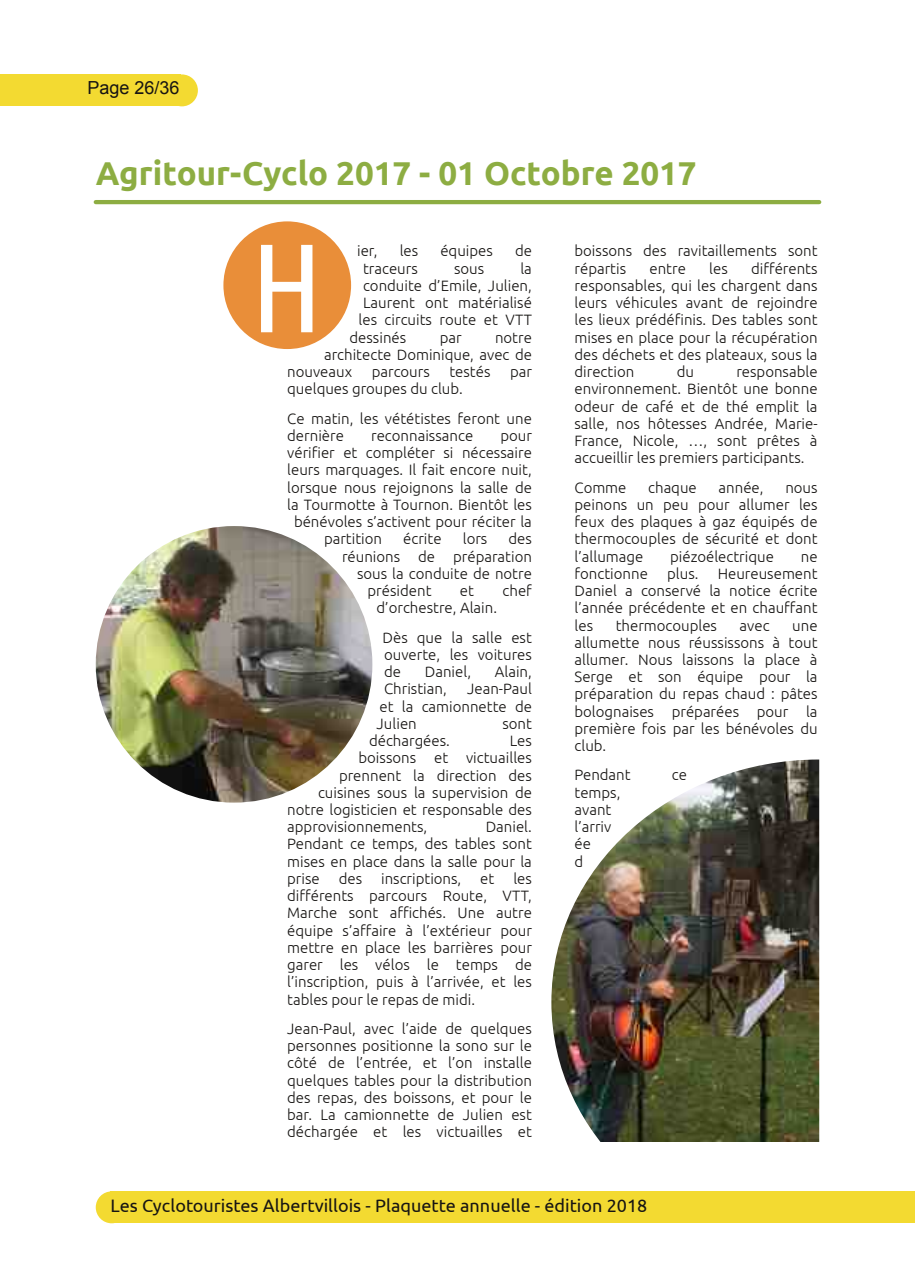
<style>
.page{position:relative;width:915px;height:1285px;background:#fff}
.page>*{position:absolute;margin:0;border:0;box-sizing:border-box;transform-origin:0 0}
.t1{font:126px "Ubuntu Condensed";color:#fff}
.t2{font:700 33px "Ubuntu";color:#8dad42}
.t3{font:18px "Ubuntu";color:#171513}
.t4{font:18px "Arial";color:#171513}
.t5{font:300 15px/17.2px "Ubuntu";color:#171513;text-align:justify}
</style>
<div class="page">
<div style="left:166px;top:74px;width:32px;height:32px;background:#f3da31;border-radius:50%"></div>
<div style="left:0;top:74px;width:181px;height:32px;background:#f3da31"></div>
<div style="left:96px;top:1191px;width:32px;height:31px;background:#f3da31;border-radius:50%"></div>
<div style="left:110px;top:1191px;width:804px;height:31px;background:#f3da31"></div>
<hr style="left:96px;top:200px;width:723px;height:4px;background:#8dad42">
<div style="left:223px;top:221px;width:128px;height:128px;background:#e98e39;border-radius:50%"></div>
<img style="left:96px;top:526px;width:276px;height:276px;border-radius:50%">
<img style="left:551px;top:759px;width:268px;height:381px">
<p class="t4" style="left:87px;top:78px;width:94px">Page 26/36</p>
<h2 class="t2" style="left:96px;top:154px;width:602px">Agritour-Cyclo 2017 - 01 Octobre 2017</h2>
<h1 class="t1" style="left:250px;top:215px;width:74px">H</h1>
<p class="t5" style="left:357px;top:242px;width:22px">ier,</p>
<p class="t5" style="left:399px;top:242px;width:20px">les</p>
<p class="t5" style="left:440px;top:242px;width:54px">équipes</p>
<p class="t5" style="left:515px;top:242px;width:18px">de</p>
<p class="t5" style="left:363px;top:259px;width:56px">traceurs</p>
<p class="t5" style="left:454px;top:259px;width:32px">sous</p>
<p class="t5" style="left:520px;top:259px;width:13px">la</p>
<p class="t5" style="left:363px;top:276px;width:170px">conduite d’Emile, Julien,</p>
<p class="t5" style="left:363px;top:294px;width:170px">Laurent ont matérialisé</p>
<p class="t5" style="left:358px;top:311px;width:175px">les circuits route et VTT</p>
<p class="t5" style="left:349px;top:328px;width:58px">dessinés</p>
<p class="t5" style="left:439px;top:328px;width:23px">par</p>
<p class="t5" style="left:495px;top:328px;width:38px">notre</p>
<p class="t5" style="left:324px;top:345px;width:209px">architecte Dominique, avec de</p>
<p class="t5" style="left:287px;top:363px;width:66px">nouveaux</p>
<p class="t5" style="left:371px;top:363px;width:60px">parcours</p>
<p class="t5" style="left:449px;top:363px;width:43px">testés</p>
<p class="t5" style="left:510px;top:363px;width:23px">par</p>
<p class="t5" style="left:287px;top:374px;width:246px;line-height:29.2px">quelques groupes du club.<br>Ce matin, les vététistes feront une</p>
<p class="t5" style="left:287px;top:426px;width:58px">dernière</p>
<p class="t5" style="left:371px;top:426px;width:103px">reconnaissance</p>
<p class="t5" style="left:500px;top:426px;width:33px">pour</p>
<p class="t5" style="left:287px;top:444px;width:246px">vérifier et compléter si nécessaire</p>
<p class="t5" style="left:287px;top:461px;width:246px">leurs marquages. Il fait encore nuit,</p>
<p class="t5" style="left:287px;top:478px;width:246px">lorsque nous rejoignons la salle de</p>
<p class="t5" style="left:287px;top:495px;width:246px">la Tourmotte à Tournon. Bientôt les</p>
<p class="t5" style="left:294px;top:512px;width:239px">bénévoles s’activent pour réciter la</p>
<p class="t5" style="left:324px;top:530px;width:60px">partition</p>
<p class="t5" style="left:403px;top:530px;width:40px">écrite</p>
<p class="t5" style="left:462px;top:530px;width:26px">lors</p>
<p class="t5" style="left:508px;top:530px;width:25px">des</p>
<p class="t5" style="left:342px;top:547px;width:191px">réunions de préparation</p>
<p class="t5" style="left:357px;top:564px;width:176px">sous la conduite de notre</p>
<p class="t5" style="left:367px;top:581px;width:65px">président</p>
<p class="t5" style="left:460px;top:581px;width:16px">et</p>
<p class="t5" style="left:502px;top:581px;width:31px">chef</p>
<p class="t5" style="left:382px;top:593px;width:151px;line-height:29.2px;text-indent:-6px">d’orchestre, Alain.<br>Dès que la salle est</p>
<p class="t5" style="left:384px;top:645px;width:149px">ouverte, les voitures de</p>
<p class="t5" style="left:424px;top:662px;width:48px">Daniel,</p>
<p class="t5" style="left:494px;top:662px;width:38px">Alain,</p>
<p class="t5" style="left:384px;top:680px;width:64px">Christian,</p>
<p class="t5" style="left:376px;top:680px;width:157px;text-indent:90px">Jean-Paul et la camionnette de Julien</p>
<p class="t5" style="left:502px;top:714px;width:31px">sont</p>
<p class="t5" style="left:369px;top:731px;width:82px">déchargées.</p>
<p class="t5" style="left:509px;top:731px;width:24px">Les</p>
<p class="t5" style="left:358px;top:749px;width:175px">boissons et victuailles</p>
<p class="t5" style="left:339px;top:766px;width:194px">prennent la direction des</p>
<p class="t5" style="left:318px;top:783px;width:215px">cuisines sous la supervision de</p>
<p class="t5" style="left:287px;top:800px;width:246px">notre logisticien et responsable des</p>
<p class="t5" style="left:287px;top:817px;width:141px">approvisionnements,</p>
<p class="t5" style="left:287px;top:817px;width:246px;text-indent:198px">Daniel.<br>Pendant ce temps, des tables sont mises en place dans la salle pour la prise</p>
<p class="t5" style="left:287px;top:869px;width:246px;text-indent:226px">les différents parcours Route, VTT, Marche sont affichés. Une autre équipe s’affaire à l’extérieur pour mettre en place les barrières pour garer les vélos le temps de l’inscription, puis à l’arrivée, et les tables pour le repas de midi.</p>
<p class="t5" style="left:287px;top:1019px;width:246px">Jean-Paul, avec l’aide de quelques personnes positionne la sono sur le côté de l’entrée, et l’on installe quelques tables pour la distribution des repas, des boissons, et pour le bar. La camionnette de Julien est déchargée et les victuailles et</p>
<p class="t5" style="left:338px;top:869px;width:25px">des</p>
<p class="t5" style="left:381px;top:869px;width:82px">inscriptions,</p>
<p class="t5" style="left:480px;top:869px;width:16px">et</p>
<p class="t5" style="left:574px;top:242px;width:244px">boissons des ravitaillements sont répartis</p>
<p class="t5" style="left:574px;top:259px;width:244px;text-indent:176px">différents responsables, qui les chargent dans leurs véhicules avant de rejoindre les lieux prédéfinis. Des tables sont mises en place pour la récupération des déchets et des plateaux, sous la direction</p>
<p class="t5" style="left:649px;top:259px;width:38px">entre</p>
<p class="t5" style="left:709px;top:259px;width:20px">les</p>
<p class="t5" style="left:574px;top:363px;width:244px;text-indent:162px">responsable environnement. Bientôt une bonne odeur de café et de thé emplit la salle, nos hôtesses Andrée, Marie-France, Nicole, …, sont prêtes à accueillir les premiers participants.</p>
<p class="t5" style="left:574px;top:478px;width:53px">Comme</p>
<p class="t5" style="left:648px;top:478px;width:50px">chaque</p>
<p class="t5" style="left:718px;top:478px;width:46px">année,</p>
<p class="t5" style="left:676px;top:363px;width:19px">du</p>
<p class="t5" style="left:574px;top:478px;width:244px;text-indent:211px">nous peinons un peu pour allumer les feux des plaques à gaz équipés de thermocouples de sécurité et dont l’allumage</p>
<p class="t5" style="left:669px;top:547px;width:105px">piézoélectrique</p>
<p class="t5" style="left:800px;top:547px;width:18px">ne</p>
<p class="t5" style="left:574px;top:564px;width:75px">fonctionne</p>
<p class="t5" style="left:667px;top:564px;width:33px">plus.</p>
<p class="t5" style="left:574px;top:564px;width:244px;text-indent:143px">Heureusement Daniel a conservé la notice écrite l’année précédente et en chauffant les</p>
<p class="t5" style="left:615px;top:616px;width:103px">thermocouples</p>
<p class="t5" style="left:739px;top:616px;width:31px">avec</p>
<p class="t5" style="left:574px;top:616px;width:244px;text-indent:218px">une allumette nous réussissons à tout allumer. Nous laissons la place à Serge et son équipe pour la préparation du repas chaud : pâtes bolognaises préparées pour la première fois par les bénévoles du club.</p>
<p class="t5" style="left:574px;top:766px;width:58px">Pendant</p>
<p class="t5" style="left:671px;top:766px;width:17px">ce</p>
<p class="t5" style="left:574px;top:783px;width:47px;text-align:left">temps, avant l’arriv ée<br>d</p>
<p class="t3" style="left:111px;top:1194px;width:538px">Les Cyclotouristes Albertvillois - Plaquette annuelle - édition 2018</p>
</div>
